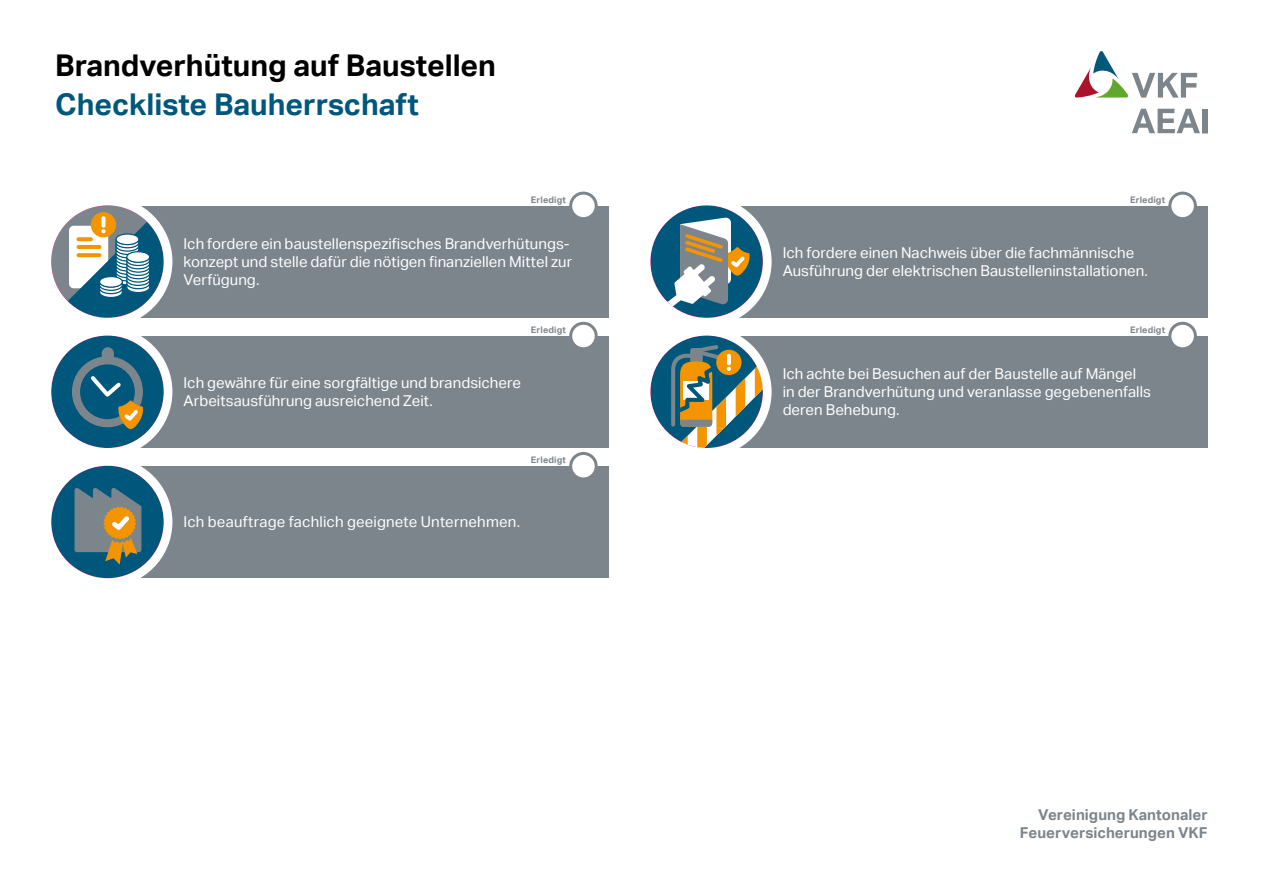
<style>
.page{position:relative;width:1263px;height:893px;background:#fff}
.page>*{position:absolute;margin:0;border:0;box-sizing:border-box;transform-origin:0 0}
.t1{font:700 30px "Aktiv Grotesk";color:#000}
.t2{font:700 30px "Aktiv Grotesk";color:#00577c}
.t3{font:15px/18px "Aktiv Grotesk";letter-spacing:.005em;color:#fff}
.t4{font:700 15px/18px "Aktiv Grotesk";letter-spacing:.005em;color:#7c858c;text-align:right}
.t5{font:700 9px "Aktiv Grotesk";letter-spacing:.015em;color:#7c858c}
</style>
<div class="page">
<div style="left:763px;top:206px;width:445px;height:112px;background:#7c858c"></div>
<div style="left:164px;top:206px;width:444px;height:112px;background:#7c858c"></div>
<svg style="left:53px;top:206px;width:111px;height:112px"></svg>
<div style="left:43px;top:197px;width:129px;height:130px;border:9px solid #fff;border-radius:50%"></div>
<svg style="left:652px;top:206px;width:111px;height:112px"></svg>
<div style="left:642px;top:197px;width:130px;height:130px;border:9px solid #fff;border-radius:50%"></div>
<div style="left:164px;top:466px;width:444px;height:112px;background:#7c858c"></div>
<svg style="left:53px;top:466px;width:111px;height:112px"></svg>
<div style="left:43px;top:457px;width:129px;height:130px;border:9px solid #fff;border-radius:50%"></div>
<div style="left:763px;top:336px;width:445px;height:112px;background:#7c858c"></div>
<div style="left:141px;top:336px;width:467px;height:112px;background:#7c858c"></div>
<svg style="left:47px;top:331px;width:121px;height:121px"></svg>
<div style="left:51px;top:336px;width:113px;height:112px;background:#00577c;border-radius:50%"></div>
<svg style="left:72px;top:347px;width:71px;height:82px"></svg>
<div style="left:43px;top:327px;width:129px;height:130px;border:9px solid #fff;border-radius:50%"></div>
<svg style="left:652px;top:336px;width:111px;height:112px"></svg>
<div style="left:642px;top:327px;width:130px;height:130px;border:9px solid #fff;border-radius:50%"></div>
<div style="left:571px;top:453px;width:25px;height:26px;background:#fff;border-radius:50%"></div>
<div style="left:569px;top:452px;width:29px;height:28px;border:3px solid #7c858c;border-radius:50%"></div>
<div style="left:1170px;top:323px;width:25px;height:26px;background:#fff;border-radius:50%"></div>
<div style="left:1168px;top:322px;width:29px;height:28px;border:3px solid #7c858c;border-radius:50%"></div>
<div style="left:571px;top:323px;width:25px;height:26px;background:#fff;border-radius:50%"></div>
<div style="left:569px;top:322px;width:29px;height:28px;border:3px solid #7c858c;border-radius:50%"></div>
<div style="left:1170px;top:193px;width:25px;height:26px;background:#fff;border-radius:50%"></div>
<div style="left:1168px;top:192px;width:29px;height:28px;border:3px solid #7c858c;border-radius:50%"></div>
<div style="left:571px;top:193px;width:25px;height:26px;background:#fff;border-radius:50%"></div>
<div style="left:569px;top:192px;width:29px;height:28px;border:3px solid #7c858c;border-radius:50%"></div>
<svg style="left:1132px;top:109px;width:68px;height:24px"></svg>
<div style="left:1202px;top:109px;width:6px;height:24px;background:#7c858c"></div>
<svg style="left:1075px;top:51px;width:122px;height:47px"></svg>
<h1 class="t1" style="left:55px;top:48px;width:442px">Brandverhütung auf Baustellen</h1>
<h1 class="t2" style="left:55px;top:87px;width:365px">Checkliste Bauherrschaft</h1>
<p class="t5" style="left:531px;top:194px;width:37px">Erledigt</p>
<p class="t5" style="left:1130px;top:194px;width:37px">Erledigt</p>
<p class="t3" style="left:183px;top:235px;width:390px">Ich fordere ein baustellenspezifisches Brandverhütungs&shy;konzept und stelle dafür die nötigen finanziellen Mittel zur<br>Verfügung.</p>
<p class="t3" style="left:783px;top:244px;width:367px">Ich fordere einen Nachweis über die fachmännische<br>Ausführung der elektrischen Baustelleninstallationen.</p>
<p class="t5" style="left:531px;top:324px;width:37px">Erledigt</p>
<p class="t5" style="left:1130px;top:324px;width:37px">Erledigt</p>
<p class="t3" style="left:183px;top:374px;width:339px">Ich gewähre für eine sorgfältige und brandsichere<br>Arbeitsausführung ausreichend Zeit.</p>
<p class="t3" style="left:783px;top:365px;width:370px">Ich achte bei Besuchen auf der Baustelle auf Mängel in der Brandverhütung und veranlasse gegebenenfalls deren Behebung.</p>
<p class="t5" style="left:531px;top:455px;width:37px">Erledigt</p>
<p class="t3" style="left:183px;top:513px;width:338px">Ich beauftrage fachlich geeignete Unternehmen.</p>
<p class="t4" style="left:1020px;top:805px;width:189px">Vereinigung Kantonaler<br>Feuerversicherungen VKF</p>
</div>
